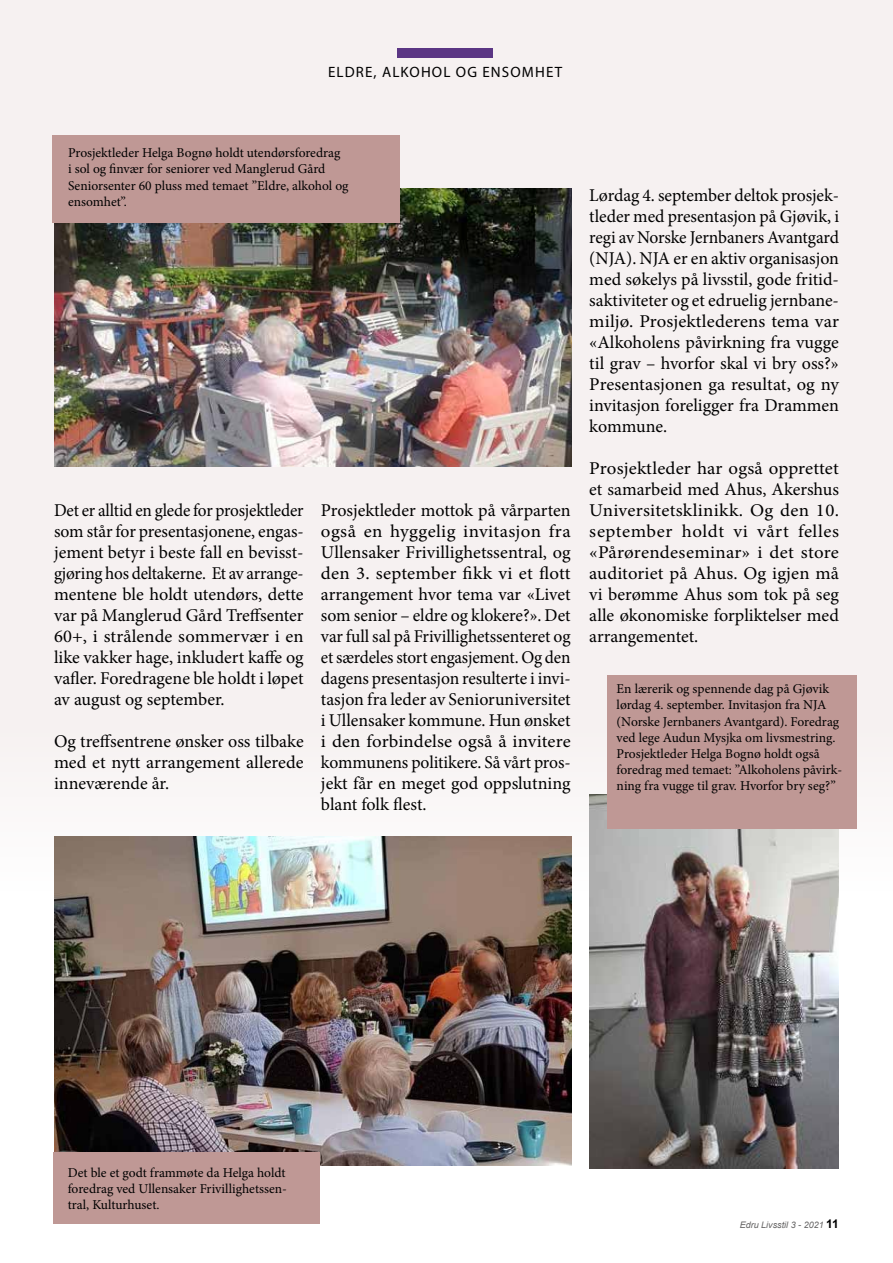
<style>
.page{position:relative;width:893px;height:1263px;background:#fff}
.page>*{position:absolute;margin:0;border:0;box-sizing:border-box;transform-origin:0 0}
.t1{font:18px/21px "Minion Pro";letter-spacing:-.005em;color:#000;text-align:justify}
.t2{font:18px/21px "Minion Pro";letter-spacing:-.005em;color:#000;text-align:justify;scale:.96 1}
.t3{font:18px/21px "Minion Pro";letter-spacing:-.005em;color:#000;text-align:justify;scale:1.05 1}
.t4{font:15px "Myriad Pro";letter-spacing:.075em;color:#000}
.t5{font:13.5px/16.2px "Minion Pro";color:#000}
.t6{font:italic 9px "Arial";color:#646363}
.s1{font-weight:700;font-style:normal;font-size:12px;color:#000}
</style>
<div class="page">
<div style="left:0;top:0;width:893px;height:1263px;background:linear-gradient(to right,#f7f3f3,#f7f3f3)"></div>
<hr style="left:0;top:0;width:1px;height:702px;background:#bf9895">
<img style="left:54px;top:189px;width:517px;height:277px">
<div style="left:53px;top:135px;width:347px;height:88px;background:#bf9895"></div>
<img style="left:54px;top:837px;width:517px;height:329px">
<div style="left:53px;top:1153px;width:267px;height:71px;background:#bf9895"></div>
<div style="left:397px;top:48px;width:96px;height:10px;background:#5b3684"></div>
<img style="left:589px;top:795px;width:250px;height:374px">
<div style="left:607px;top:675px;width:249px;height:154px;background:#bf9895"></div>
<p class="t4" style="left:328px;top:63px;width:236px">ELDRE, ALKOHOL OG ENSOMHET</p>
<p class="t5" style="left:68px;top:145px;width:282px">Prosjektleder Helga Bognø holdt utendørsforedrag<br>i sol og finvær for seniorer ved Manglerud Gård Seniorsenter 60 pluss med temaet ”Eldre, alkohol og ensomhet”.</p>
<p class="t2" style="left:54px;top:500px;width:262px">Det er alltid en glede for prosjektleder som står for presentasjonene, engas&shy;jement betyr i beste fall en bevisst&shy;gjøring hos deltakerne. Et av arrange&shy;mentene ble holdt utendørs, dette var på Manglerud Gård Treffsenter 60+, i strålende sommervær i en like vakker hage, inkludert kaffe og vafler. Foredragene ble holdt i løpet av august og september.</p>
<p class="t1" style="left:54px;top:731px;width:251px">Og treffsentrene ønsker oss tilbake med et nytt arrangement allerede inneværende år.</p>
<p class="t1" style="left:321px;top:500px;width:251px">Prosjektleder mottok på vårparten også en hyggelig invitasjon fra Ullensaker Frivillighetssentral, og den 3. september fikk vi et flott arrangement hvor tema var «Livet som senior – eldre og klokere?». Det var full sal på Frivillighetssenteret og et særdeles stort engasjement. Og den dagens presentasjon resulterte i invi&shy;tasjon fra leder av Senioruniversitet i Ullensaker kommune. Hun ønsket i den forbindelse også å invitere kommunens politikere. Så vårt pros&shy;jekt får en meget god oppslutning blant folk flest.</p>
<p class="t1" style="left:589px;top:185px;width:251px">Lørdag 4. september deltok prosjek&shy;tleder med presentasjon på Gjøvik, i regi av Norske Jernbaners Avantgard (NJA). NJA er en aktiv organisasjon med søkelys på livsstil, gode fritid&shy;saktiviteter og et edruelig jernbane&shy;miljø. Prosjektlederens tema var «Alkoholens påvirkning fra vugge til grav – hvorfor skal vi bry oss?» Presentasjonen ga resultat, og ny invitasjon foreligger fra Drammen kommune.</p>
<p class="t3" style="left:589px;top:458px;width:239px">Prosjektleder har også opprettet et samarbeid med Ahus, Akershus Universitetsklinikk. Og den 10. september holdt vi vårt felles «Pårørendeseminar» i det store auditoriet på Ahus. Og igjen må vi berømme Ahus som tok på seg alle økonomiske forpliktelser med arrangementet.</p>
<p class="t5" style="left:617px;top:681px;width:227px">En lærerik og spennende dag på Gjøvik lørdag 4. september. Invitasjon fra NJA (Norske Jernbaners Avantgard). Foredrag ved lege Audun Mysjka om livsmestring.<br>Prosjektleder Helga Bognø holdt også foredrag med temaet: ”Alkoholens påvirk&shy;ning fra vugge til grav. Hvorfor bry seg?”</p>
<p class="t5" style="left:68px;top:1164px;width:221px;text-align:justify">Det ble et godt frammøte da Helga holdt foredrag ved Ullensaker Frivillighetssen&shy;tral, Kulturhuset.</p>
<p class="t6" style="left:740px;top:1219px;width:101px">Edru Livsstil 3 - 2021 <span class="s1">11</span></p>
</div>
